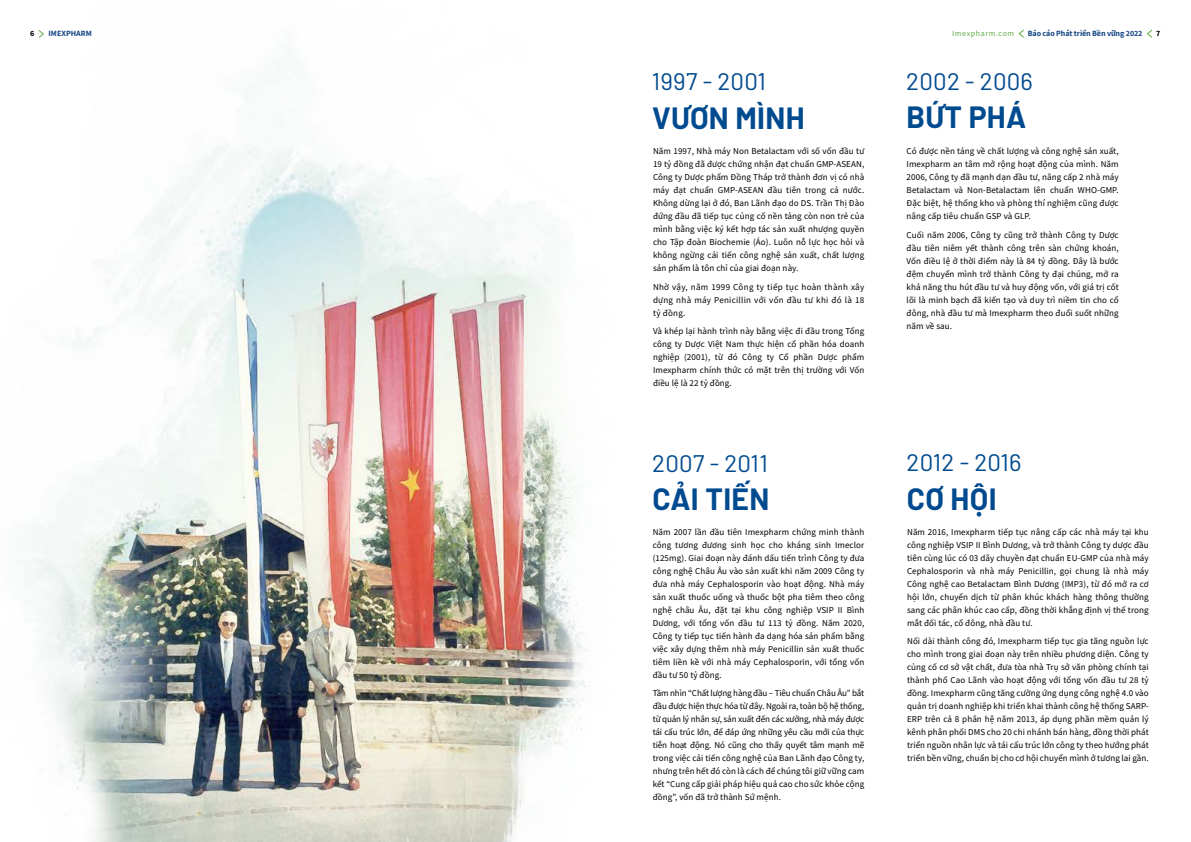
<style>
.page{position:relative;width:1191px;height:842px;background:#fff}
.page>*{position:absolute;margin:0;border:0;box-sizing:border-box;transform-origin:0 0}
.t1{font:700 30px "Barlow";letter-spacing:.01em;color:#004a8f}
.t2{font:24px "Barlow";letter-spacing:.01em;color:#004a8f}
.t3{font:9px/13px "Source Sans Pro";letter-spacing:.01em;color:#000;text-align:justify}
.t4{font:700 8px "Source Sans Pro";letter-spacing:-.01em;color:#1a4a87}
.t5{font:8px "Source Sans Pro";letter-spacing:.075em;color:#62ad46}
.t6{font:700 8px "Source Sans Pro";color:#000}
</style>
<div class="page">
<img style="left:18px;top:29px;width:1006px;height:813px">
<svg style="left:1018px;top:29px;width:5px;height:9px"></svg>
<svg style="left:1146px;top:29px;width:6px;height:9px"></svg>
<svg style="left:39px;top:30px;width:5px;height:8px"></svg>
<p class="t6" style="left:30px;top:28px;width:6px">6</p>
<p class="t4" style="left:49px;top:28px;width:45px">IMEXPHARM</p>
<p class="t5" style="left:952px;top:28px;width:63px">Imexpharm.com</p>
<p class="t4" style="left:1027px;top:28px;width:116px">Báo cáo Phát triển Bền vững 2022</p>
<p class="t6" style="left:1156px;top:28px;width:6px">7</p>
<h2 class="t2" style="left:652px;top:64px;width:115px">1997 - 2001</h2>
<h2 class="t2" style="left:906px;top:64px;width:128px">2002 - 2006</h2>
<h1 class="t1" style="left:652px;top:96px;width:154px">VƯƠN MÌNH</h1>
<h1 class="t1" style="left:906px;top:95px;width:121px">BỨT PHÁ</h1>
<p class="t3" style="left:653px;top:145px;width:213px">Năm 1997, Nhà máy Non Betalactam với số vốn đầu tư 19 tỷ đồng đã được chứng nhận đạt chuẩn GMP-ASEAN, Công ty Dược phẩm Đồng Tháp trở thành đơn vị có nhà máy đạt chuẩn GMP-ASEAN đầu tiên trong cả nước.<br>Không dừng lại ở đó, Ban Lãnh đạo do DS. Trần Thị Đào đứng đầu đã tiếp tục củng cố nền tảng còn non trẻ của mình bằng việc ký kết hợp tác sản xuất nhượng quyền cho Tập đoàn Biochemie (Áo). Luôn nỗ lực học hỏi và không ngừng cải tiến công nghệ sản xuất, chất lượng sản phẩm là tôn chỉ của giai đoạn này.</p>
<p class="t3" style="left:653px;top:280px;width:213px">Nhờ vậy, năm 1999 Công ty tiếp tục hoàn thành xây dựng nhà máy Penicillin với vốn đầu tư khi đó là 18 tỷ đồng.</p>
<p class="t3" style="left:653px;top:325px;width:213px">Và khép lại hành trình này bằng việc đi đầu trong Tổng công ty Dược Việt Nam thực hiện cổ phần hóa doanh nghiệp (2001), từ đó Công ty Cổ phần Dược phẩm Imexpharm chính thức có mặt trên thị trường với Vốn điều lệ là 22 tỷ đồng.</p>
<h2 class="t2" style="left:652px;top:445px;width:117px">2007 - 2011</h2>
<h1 class="t1" style="left:652px;top:477px;width:118px">CẢI TIẾN</h1>
<p class="t3" style="left:652px;top:525px;width:213px">Năm 2007 lần đầu tiên Imexpharm chứng minh thành công tương đương sinh học cho kháng sinh Imeclor (125mg). Giai đoạn này đánh dấu tiến trình Công ty đưa công nghệ Châu Âu vào sản xuất khi năm 2009 Công ty đưa nhà máy Cephalosporin vào hoạt động. Nhà máy sản xuất thuốc uống và thuốc bột pha tiêm theo công nghệ châu Âu, đặt tại khu công nghiệp VSIP II Bình Dương, với tổng vốn đầu tư 113 tỷ đồng. Năm 2020, Công ty tiếp tục tiến hành đa dạng hóa sản phẩm bằng việc xây dựng thêm nhà máy Penicillin sản xuất thuốc tiêm liền kề với nhà máy Cephalosporin, với tổng vốn đầu tư 50 tỷ đồng.</p>
<p class="t3" style="left:652px;top:687px;width:213px">Tầm nhìn “Chất lượng hàng đầu – Tiêu chuẩn Châu Âu” bắt đầu được hiện thực hóa từ đây. Ngoài ra, toàn bộ hệ thống, từ quản lý nhân sự, sản xuất đến các xưởng, nhà máy được tái cấu trúc lớn, để đáp ứng những yêu cầu mới của thực tiễn hoạt động. Nó cũng cho thấy quyết tâm mạnh mẽ trong việc cải tiến công nghệ của Ban Lãnh đạo Công ty, nhưng trên hết đó còn là cách để chúng tôi giữ vững cam kết “Cung cấp giải pháp hiệu quả cao cho sức khỏe cộng đồng”, vốn đã trở thành Sứ mệnh.</p>
<p class="t3" style="left:906px;top:144px;width:214px">Có được nền tảng về chất lượng và công nghệ sản xuất, Imexpharm an tâm mở rộng hoạt động của mình. Năm 2006, Công ty đã mạnh dạn đầu tư, nâng cấp 2 nhà máy Betalactam và Non-Betalactam lên chuẩn WHO-GMP.<br>Đặc biệt, hệ thống kho và phòng thí nghiệm cũng được nâng cấp tiêu chuẩn GSP và GLP.</p>
<p class="t3" style="left:906px;top:228px;width:214px">Cuối năm 2006, Công ty cũng trở thành Công ty Dược đầu tiên niêm yết thành công trên sàn chứng khoán, Vốn điều lệ ở thời điểm này là 84 tỷ đồng. Đây là bước đệm chuyển mình trở thành Công ty đại chúng, mở ra khả năng thu hút đầu tư và huy động vốn, với giá trị cốt lõi là minh bạch đã kiến tạo và duy trì niềm tin cho cổ đông, nhà đầu tư mà Imexpharm theo đuổi suốt những năm về sau.</p>
<h2 class="t2" style="left:906px;top:445px;width:116px">2012 - 2016</h2>
<h1 class="t1" style="left:906px;top:477px;width:91px">CƠ HỘI</h1>
<p class="t3" style="left:907px;top:525px;width:243px">Năm 2016, Imexpharm tiếp tục nâng cấp các nhà máy tại khu công nghiệp VSIP II Bình Dương, và trở thành Công ty dược đầu tiên cùng lúc có 03 dây chuyền đạt chuẩn EU-GMP của nhà máy Cephalosporin và nhà máy Penicillin, gọi chung là nhà máy Công nghệ cao Betalactam Bình Dương (IMP3), từ đó mở ra cơ hội lớn, chuyển dịch từ phân khúc khách hàng thông thường sang các phân khúc cao cấp, đồng thời khẳng định vị thế trong mắt đối tác, cổ đông, nhà đầu tư.</p>
<p class="t3" style="left:907px;top:635px;width:243px">Nối dài thành công đó, Imexpharm tiếp tục gia tăng nguồn lực cho mình trong giai đoạn này trên nhiều phương diện. Công ty củng cố cơ sở vật chất, đưa tòa nhà Trụ sở văn phòng chính tại thành phố Cao Lãnh vào hoạt động với tổng vốn đầu tư 28 tỷ đồng. Imexpharm cũng tăng cường ứng dụng công nghệ 4.0 vào quản trị doanh nghiệp khi triển khai thành công hệ thống SARP-ERP trên cả 8 phân hệ năm 2013, áp dụng phần mềm quản lý kênh phân phối DMS cho 20 chi nhánh bán hàng, đồng thời phát triển nguồn nhân lực và tái cấu trúc lớn công ty theo hướng phát triển bền vững, chuẩn bị cho cơ hội chuyển mình ở tương lai gần.</p>
</div>
